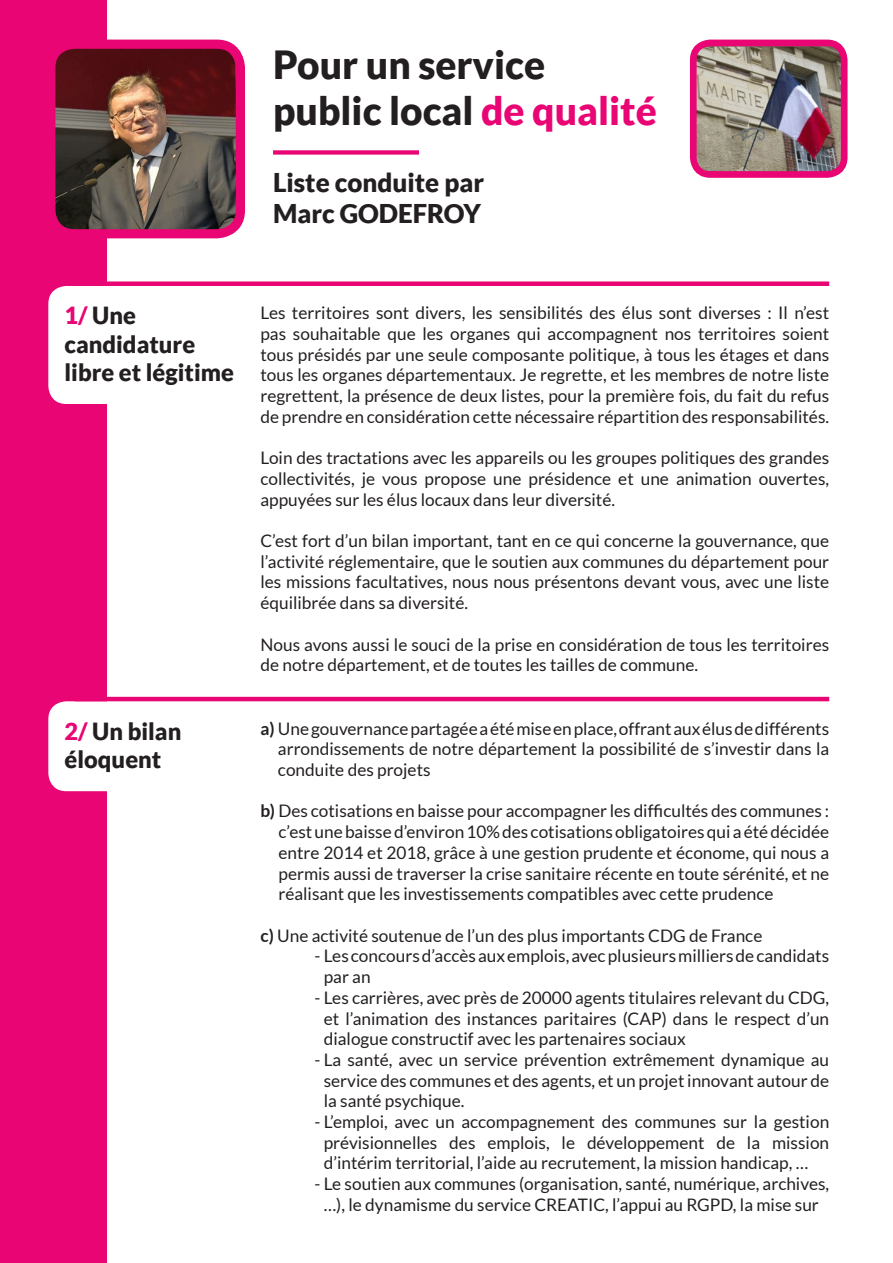
<style>
.page{position:relative;width:893px;height:1263px;background:#fff}
.page>*{position:absolute;margin:0;border:0;box-sizing:border-box;transform-origin:0 0}
.t1{font:900 38.85px "Lato";color:#231f20}
.t2{font:900 25.95px "Lato";color:#231f20}
.t3{font:900 23.7px "Lato";color:#231f20}
.t4{font:17.25px/20.7px "Lato";color:#231f20;text-align:justify}
.s1{color:#e90573}
.s2{font-weight:700}
</style>
<div class="page">
<div style="left:0;top:0;width:106px;height:1263px;background:#e90573"></div>
<div style="left:48px;top:286px;width:182px;height:118px;background:#fff;border-radius:18px"></div>
<div style="left:48px;top:701px;width:182px;height:90px;background:#fff;border-radius:18px"></div>
<img style="left:56px;top:50px;width:179px;height:178px">
<div style="left:46px;top:40px;width:199px;height:198px;border:9px solid #e90573;border-radius:24px"></div>
<img style="left:698px;top:48px;width:141px;height:122px">
<div style="left:690px;top:40px;width:157px;height:138px;border:7px solid #e90573;border-radius:17px"></div>
<div style="left:273px;top:150px;width:146px;height:5px;background:#e90573"></div>
<hr style="left:75px;top:697px;width:754px;height:4px;background:#e90573">
<div style="left:75px;top:281px;width:754px;height:5px;background:#e90573"></div>
<p class="t1" style="left:273px;top:42px;width:274px">Pour un service</p>
<p class="t1" style="left:273px;top:88px;width:385px">public local <span class="s1">de qualité</span></p>
<p class="t2" style="left:273px;top:167px;width:212px">Liste conduite par</p>
<p class="t2" style="left:273px;top:198px;width:209px">Marc GODEFROY</p>
<p class="t3" style="left:65px;top:302px;width:73px"><span class="s1">1/</span> Une</p>
<p class="t3" style="left:65px;top:330px;width:132px">candidature</p>
<p class="t3" style="left:65px;top:359px;width:171px">libre et légitime</p>
<p class="t3" style="left:65px;top:717px;width:118px"><span class="s1">2/</span> Un bilan</p>
<p class="t3" style="left:65px;top:746px;width:98px">éloquent</p>
<p class="t4" style="left:260px;top:303px;width:570px">Les territoires sont divers, les sensibilités des élus sont diverses : Il n’est pas souhaitable que les organes qui accompagnent nos territoires soient tous présidés par une seule composante politique, à tous les étages et dans tous les organes départementaux. Je regrette, et les membres de notre liste regrettent, la présence de deux listes, pour la première fois, du fait du refus de prendre en considération cette nécessaire répartition des responsabilités.</p>
<p class="t4" style="left:260px;top:447px;width:570px">Loin des tractations avec les appareils ou les groupes politiques des grandes collectivités, je vous propose une présidence et une animation ouvertes, appuyées sur les élus locaux dans leur diversité.</p>
<p class="t4" style="left:260px;top:530px;width:570px">C’est fort d’un bilan important, tant en ce qui concerne la gouvernance, que l’activité réglementaire, que le soutien aux communes du département pour les missions facultatives, nous nous présentons devant vous, avec une liste équilibrée dans sa diversité.</p>
<p class="t4" style="left:260px;top:634px;width:570px">Nous avons aussi le souci de la prise en considération de tous les territoires de notre département, et de toutes les tailles de commune.</p>
<p class="t4" style="left:278px;top:718px;width:553px;text-indent:-18px"><span class="s2">a)</span> Une gouvernance partagée a été mise en place, offrant aux élus de différents arrondissements de notre département la possibilité de s’investir dans la conduite des projets</p>
<p class="t4" style="left:278px;top:801px;width:552px;text-indent:-18px"><span class="s2">b)</span> Des cotisations en baisse pour accompagner les difficultés des communes : c’est une baisse d’environ 10% des cotisations obligatoires qui a été décidée entre 2014 et 2018, grâce à une gestion prudente et économe, qui nous a permis aussi de traverser la crise sanitaire récente en toute sérénité, et ne réalisant que les investissements compatibles avec cette prudence</p>
<p class="t4" style="left:260px;top:925px;width:503px"><span class="s2">c)</span> Une activité soutenue de l’un des plus importants CDG de France</p>
<p class="t4" style="left:324px;top:946px;width:507px;text-indent:-9px">- Les concours d’accès aux emplois, avec plusieurs milliers de candidats par an</p>
<p class="t4" style="left:324px;top:987px;width:507px;text-indent:-9px">- Les carrières, avec près de 20000 agents titulaires relevant du CDG, et l’animation des instances paritaires (CAP) dans le respect d’un dialogue constructif avec les partenaires sociaux</p>
<p class="t4" style="left:324px;top:1049px;width:507px;text-indent:-9px">- La santé, avec un service prévention extrêmement dynamique au service des communes et des agents, et un projet innovant autour de la santé psychique.</p>
<p class="t4" style="left:324px;top:1111px;width:507px;text-indent:-9px">- L’emploi, avec un accompagnement des communes sur la gestion prévisionnelles des emplois, le développement de la mission d’intérim territorial, l’aide au recrutement, la mission handicap, …</p>
<p class="t4" style="left:314px;top:1173px;width:516px;text-align:center">- Le soutien aux communes (organisation, santé, numérique, archives, …), le dynamisme du service CREATIC, l’appui au RGPD, la mise sur</p>
</div>
